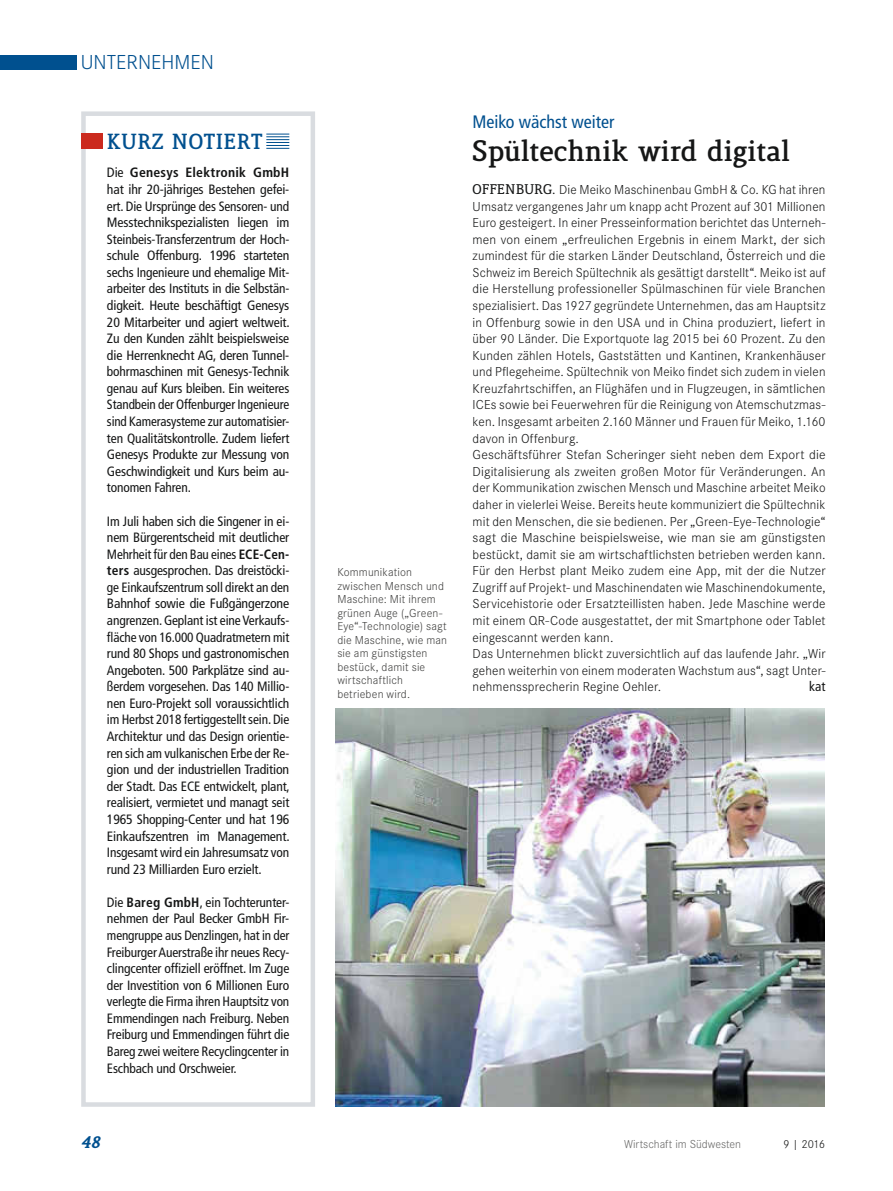
<style>
.page{position:relative;width:893px;height:1191px;background:#fff}
.page>*{position:absolute;margin:0;border:0;box-sizing:border-box;transform-origin:0 0}
.t1{font:800 28.5px "Lenga";color:#151616}
.t2{font:300 21px "Corporate S";color:#00508f}
.t3{font:800 21px "Lenga";letter-spacing:.02em;color:#00508f}
.t4{font:condensed 18px "Frutiger";color:#00508f}
.t5{font:italic 900 16.5px "Lenga";color:#00508f}
.t6{font:300 13.5px/16.5px "Corporate S";letter-spacing:.01em;color:#151616}
.t7{font:condensed 13.5px/16.5px "Frutiger";letter-spacing:-.01em;color:#151616;text-align:justify}
.t8{font:300 12px/13.5px "Corporate S";letter-spacing:.015em;color:#40403f}
.t9{font:300 12px "Corporate S";color:#686867}
.t10{font:300 12px "Corporate S";color:#151616}
.s1{font-weight:700}
.s2{font-family:"Lenga";font-weight:700}
</style>
<div class="page">
<div style="left:0;top:55px;width:77px;height:14px;background:#00508f"></div>
<img style="left:335px;top:708px;width:490px;height:398px">
<hr style="left:132px;top:134px;width:157px;height:1px;background:#00508f">
<hr style="left:132px;top:136px;width:157px;height:1px;background:#00508f">
<hr style="left:132px;top:139px;width:157px;height:1px;background:#00508f">
<hr style="left:132px;top:142px;width:157px;height:1px;background:#00508f">
<hr style="left:132px;top:145px;width:157px;height:1px;background:#00508f">
<hr style="left:132px;top:148px;width:157px;height:1px;background:#00508f">
<div style="left:107px;top:132px;width:159px;height:18px;background:#fff"></div>
<div style="left:81px;top:111px;width:234px;height:995px;border:4px solid #d9dce0"></div>
<div style="left:81px;top:133px;width:21px;height:16px;background:#cb2a1e"></div>
<h2 class="t2" style="left:81px;top:51px;width:135px">UNTERNEHMEN</h2>
<h2 class="t3" style="left:107px;top:131px;width:157px">KURZ NOTIERT</h2>
<p class="t7" style="left:107px;top:164px;width:184px">Die <span class="s1">Genesys Elektronik GmbH </span>hat ihr 20-jähriges Bestehen gefei&shy;ert. Die Ursprünge des Sensoren- und Messtechnikspezialisten liegen im Steinbeis-Transferzentrum der Hoch&shy;schule Offenburg. 1996 starteten sechs Ingenieure und ehemalige Mit&shy;arbeiter des Instituts in die Selbstän&shy;digkeit. Heute beschäftigt Genesys 20 Mitarbeiter und agiert weltweit.<br>Zu den Kunden zählt beispielsweise die Herrenknecht AG, deren Tunnel&shy;bohrmaschinen mit Genesys-Technik genau auf Kurs bleiben. Ein weiteres Standbein der Offenburger Ingenieure sind Kamerasysteme zur automatisier&shy;ten Qualitätskontrolle. Zudem liefert Genesys Produkte zur Messung von Geschwindigkeit und Kurs beim au&shy;tonomen Fahren.</p>
<p class="t7" style="left:107px;top:512px;width:184px">Im Juli haben sich die Singener in ei&shy;nem Bürgerentscheid mit deutlicher Mehrheit für den Bau eines <span class="s1">ECE-Cen&shy;ters</span> ausgesprochen. Das dreistöcki&shy;ge Einkaufszentrum soll direkt an den Bahnhof sowie die Fußgängerzone angrenzen. Geplant ist eine Verkaufs&shy;fläche von 16.000 Quadratmetern mit rund 80 Shops und gastronomischen Angeboten. 500 Parkplätze sind au&shy;ßerdem vorgesehen. Das 140 Millio&shy;nen Euro-Projekt soll voraussichtlich im Herbst 2018 fertiggestellt sein. Die Architektur und das Design orientie&shy;ren sich am vulkanischen Erbe der Re&shy;gion und der industriellen Tradition der Stadt. Das ECE entwickelt, plant, realisiert, vermietet und managt seit 1965 Shopping-Center und hat 196<br>Einkaufszentren im Management.<br>Insgesamt wird ein Jahresumsatz von rund 23 Milliarden Euro erzielt.</p>
<p class="t7" style="left:107px;top:894px;width:184px">Die <span class="s1">Bareg GmbH</span>, ein Tochterunter&shy;nehmen der Paul Becker GmbH Fir&shy;mengruppe aus Denzlingen, hat in der Freiburger Auerstraße ihr neues Recy&shy;clingcenter offiziell eröffnet. Im Zuge der Investition von 6 Millionen Euro verlegte die Firma ihren Hauptsitz von Emmendingen nach Freiburg. Neben Freiburg und Emmendingen führt die Bareg zwei weitere Recyclingcenter in Eschbach und Orschweier.</p>
<p class="t8" style="left:337px;top:565px;width:111px">Kommunikation zwischen Mensch und<br>Maschine: Mit ihrem grünen Auge („Green-<br>Eye“-Technologie) sagt die Maschine, wie man sie am günstigsten bestück, damit sie wirtschaftlich betrieben wird.</p>
<h3 class="t4" style="left:473px;top:111px;width:143px">Meiko wächst weiter</h3>
<h1 class="t1" style="left:473px;top:137px;width:319px">Spültechnik wird digital</h1>
<p class="t6" style="left:473px;top:181px;width:354px"><span class="s2">OFFENBURG.</span> Die Meiko Maschinenbau GmbH &amp; Co. KG hat ihren Umsatz vergangenes Jahr um knapp acht Prozent auf 301 Millionen Euro gesteigert. In einer Presseinformation berichtet das Unterneh&shy;men von einem „erfreulichen Ergebnis in einem Markt, der sich zumindest für die starken Länder Deutschland, Österreich und die Schweiz im Bereich Spültechnik als gesättigt darstellt“. Meiko ist auf die Herstellung professioneller Spülmaschinen für viele Branchen spezialisiert. Das 1927 gegründete Unternehmen, das am Hauptsitz in Offenburg sowie in den USA und in China produziert, liefert in über 90 Länder. Die Exportquote lag 2015 bei 60 Prozent. Zu den Kunden zählen Hotels, Gaststätten und Kantinen, Krankenhäuser und Pflegeheime. Spültechnik von Meiko findet sich zudem in vielen Kreuzfahrtschiffen, an Flüghäfen und in Flugzeugen, in sämtlichen ICEs sowie bei Feuerwehren für die Reinigung von Atemschutzmas&shy;ken. Insgesamt arbeiten 2.160 Männer und Frauen für Meiko, 1.160 davon in Offenburg.<br>Geschäftsführer Stefan Scheringer sieht neben dem Export die Digitalisierung als zweiten großen Motor für Veränderungen. An der Kommunikation zwischen Mensch und Maschine arbeitet Meiko daher in vielerlei Weise. Bereits heute kommuniziert die Spültechnik mit den Menschen, die sie bedienen. Per „Green-Eye-Technologie“ sagt die Maschine beispielsweise, wie man sie am günstigsten bestückt, damit sie am wirtschaftlichsten betrieben werden kann.<br>Für den Herbst plant Meiko zudem eine App, mit der die Nutzer Zugriff auf Projekt- und Maschinendaten wie Maschinendokumente, Servicehistorie oder Ersatzteillisten haben. Jede Maschine werde mit einem QR-Code ausgestattet, der mit Smartphone oder Tablet eingescannt werden kann.<br>Das Unternehmen blickt zuversichtlich auf das laufende Jahr. „Wir gehen weiterhin von einem moderaten Wachstum aus“, sagt Unter&shy;nehmenssprecherin Regine Oehler.</p>
<p class="t7" style="left:809px;top:678px;width:18px">kat</p>
<p class="t5" style="left:81px;top:1134px;width:21px">48</p>
<p class="t9" style="left:624px;top:1137px;width:119px">Wirtschaft im Südwesten</p>
<p class="t10" style="left:783px;top:1137px;width:43px">9 | 2016</p>
</div>
